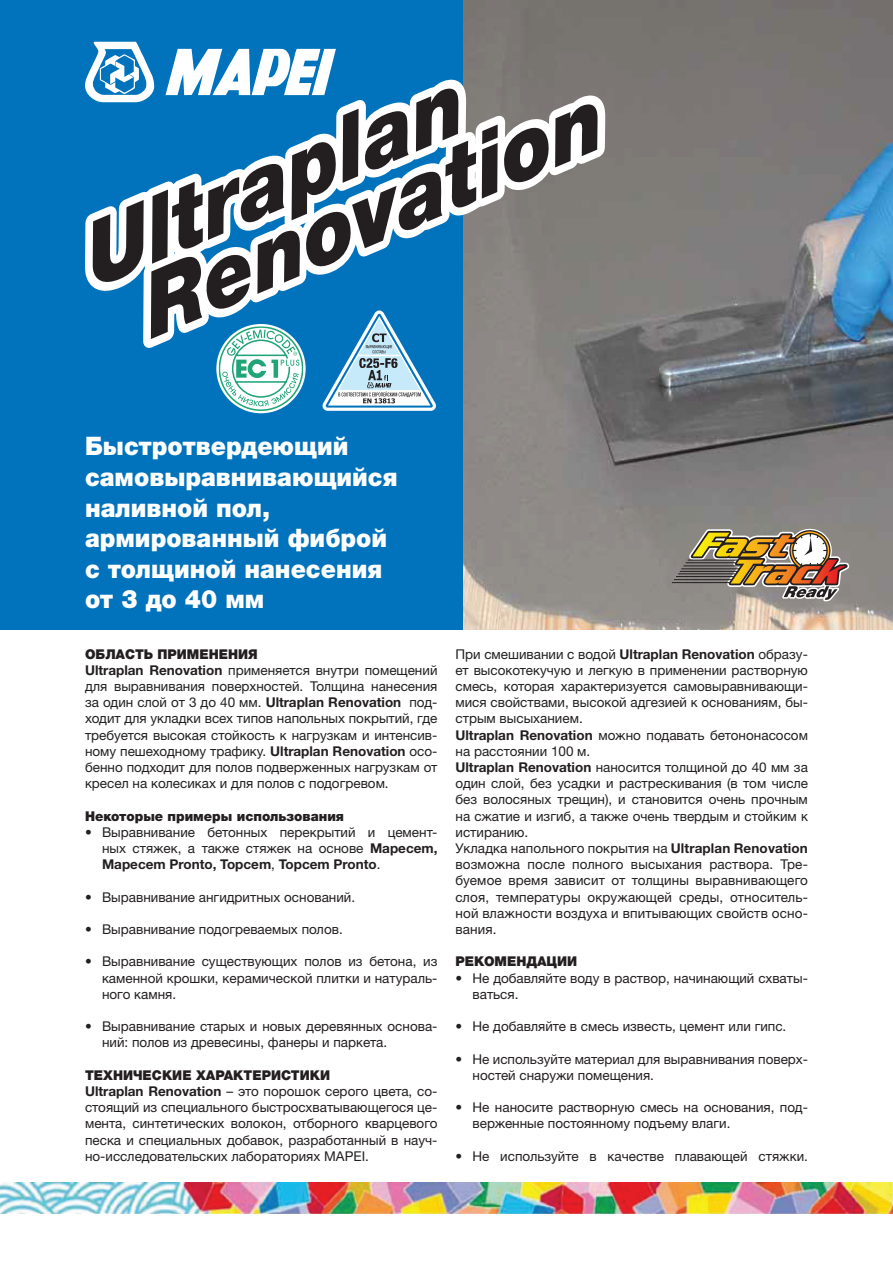
<style>
.page{position:relative;width:893px;height:1263px;background:#fff}
.page>*{position:absolute;margin:0;border:0;box-sizing:border-box;transform-origin:0 0}
.t1{font:900 25.5px/30.6px "Helvetica Neue LTW1 G";color:#fff;scale:.95 1}
.отступ{font:13.5px/16.2px "Helvetica Neue LTW1 G";color:#231f20;text-align:justify}
.заголовок{font:900 13.5px "Helvetica Neue LTW1 G";color:#231f20}
.s1{font-weight:700}
</style>
<div class="page">
<div style="left:0;top:0;width:893px;height:629px;background:#0073bc"></div>
<svg style="left:93px;top:42px;width:45px;height:2px"></svg>
<img style="left:0;top:1183px;width:893px;height:30px">
<svg style="left:219px;top:367px;width:84px;height:44px;background:#a5d5d4"></svg>
<svg style="left:323px;top:367px;width:113px;height:44px"></svg>
<img style="left:463px;top:0;width:430px;height:629px">
<svg style="left:143px;top:60px;width:478px;height:307px"></svg>
<svg style="left:90px;top:44px;width:394px;height:40px"></svg>
<svg style="left:143px;top:84px;width:460px;height:256px"></svg>
<svg style="left:85px;top:69px;width:382px;height:233px"></svg>
<hr style="left:678px;top:573px;width:57px;height:1px;background:#231f20">
<hr style="left:676px;top:576px;width:58px;height:1px;background:#231f20">
<hr style="left:674px;top:579px;width:58px;height:1px;background:#231f20">
<hr style="left:672px;top:582px;width:57px;height:1px;background:#231f20">
<svg style="left:680px;top:529px;width:171px;height:72px;background:#a08a6c"></svg>
<p class="t1" style="left:85px;top:431px;width:279px">Быстротвердеющий</p>
<p class="t1" style="left:85px;top:462px;width:330px">самовыравнивающийся наливной пол, армированный фиброй</p>
<p class="t1" style="left:85px;top:553px;width:314px">с толщиной нанесения</p>
<p class="t1" style="left:85px;top:584px;width:190px">от 3 до 40 мм</p>
<p class="заголовок" style="left:85px;top:646px;width:174px">ОБЛАСТЬ ПРИМЕНЕНИЯ</p>
<p class="отступ" style="left:85px;top:662px;width:354px"><span class="s1">Ultraplan Renovation</span> применяется внутри помещений для выравнивания поверхностей. Толщина нанесения за один слой от 3 до 40 мм. <span class="s1">Ultraplan Renovation</span> под&shy;ходит для укладки всех типов напольных покрытий, где требуется высокая стойкость к нагрузкам и интенсив&shy;ному пешеходному трафику. <span class="s1">Ultraplan Renovation</span> осо&shy;бенно подходит для полов подверженных нагрузкам от кресел на колесиках и для полов с подогревом.</p>
<p class="заголовок" style="left:85px;top:808px;width:260px">Некоторые примеры использования</p>
<p class="отступ" style="left:102px;top:824px;width:337px;text-indent:-17px">• Выравнивание бетонных перекрытий и цемент&shy;ных стяжек, а также стяжек на основе <span class="s1">Mapecem, Mapecem Pronto, Topcem</span>, <span class="s1">Topcem Pronto</span>.</p>
<p class="отступ" style="left:85px;top:889px;width:272px">• Выравнивание ангидритных оснований.</p>
<p class="отступ" style="left:85px;top:921px;width:259px">• Выравнивание подогреваемых полов.</p>
<p class="отступ" style="left:102px;top:953px;width:337px;text-indent:-17px">• Выравнивание существующих полов из бетона, из каменной крошки, керамической плитки и натураль&shy;ного камня.</p>
<p class="отступ" style="left:102px;top:1018px;width:337px;text-indent:-17px">• Выравнивание старых и новых деревянных основа&shy;ний: полов из древесины, фанеры и паркета.</p>
<p class="заголовок" style="left:85px;top:1067px;width:247px">ТЕХНИЧЕСКИЕ ХАРАКТЕРИСТИКИ</p>
<p class="отступ" style="left:85px;top:1083px;width:354px"><span class="s1">Ultraplan Renovation</span> – это порошок серого цвета, со&shy;стоящий из специального быстросхватывающегося це&shy;мента, синтетических волокон, отборного кварцевого песка и специальных добавок, разработанный в науч&shy;но-исследовательских лабораториях MAPEI.</p>
<p class="отступ" style="left:455px;top:646px;width:354px">При смешивании с водой <span class="s1">Ultraplan Renovation</span> образу&shy;ет высокотекучую и легкую в применении растворную смесь, которая характеризуется самовыравнивающи&shy;мися свойствами, высокой адгезией к основаниям, бы&shy;стрым высыханием.</p>
<p class="отступ" style="left:455px;top:727px;width:354px"><span class="s1">Ultraplan Renovation</span> можно подавать бетононасосом на расстоянии 100 м.</p>
<p class="отступ" style="left:455px;top:759px;width:354px"><span class="s1">Ultraplan Renovation</span> наносится толщиной до 40 мм за один слой, без усадки и растрескивания (в том числе без волосяных трещин), и становится очень прочным на сжатие и изгиб, а также очень твердым и стойким к истиранию.</p>
<p class="отступ" style="left:455px;top:840px;width:354px">Укладка напольного покрытия на <span class="s1">Ultraplan Renovation </span>возможна после полного высыхания раствора. Тре&shy;буемое время зависит от толщины выравнивающего слоя, температуры окружающей среды, относитель&shy;ной влажности воздуха и впитывающих свойств осно&shy;вания.</p>
<p class="заголовок" style="left:455px;top:953px;width:123px">РЕКОМЕНДАЦИИ</p>
<p class="отступ" style="left:472px;top:970px;width:337px;text-indent:-17px">• Не добавляйте воду в раствор, начинающий схваты&shy;ваться.</p>
<p class="отступ" style="left:455px;top:1018px;width:332px">• Не добавляйте в смесь известь, цемент или гипс.</p>
<p class="отступ" style="left:472px;top:1051px;width:337px;text-indent:-17px">• Не используйте материал для выравнивания поверх&shy;ностей снаружи помещения.</p>
<p class="отступ" style="left:472px;top:1099px;width:337px;text-indent:-17px">• Не наносите растворную смесь на основания, под&shy;верженные постоянному подъему влаги.</p>
<p class="отступ" style="left:455px;top:1148px;width:354px">• Не используйте в качестве плавающей стяжки.</p>
</div>
